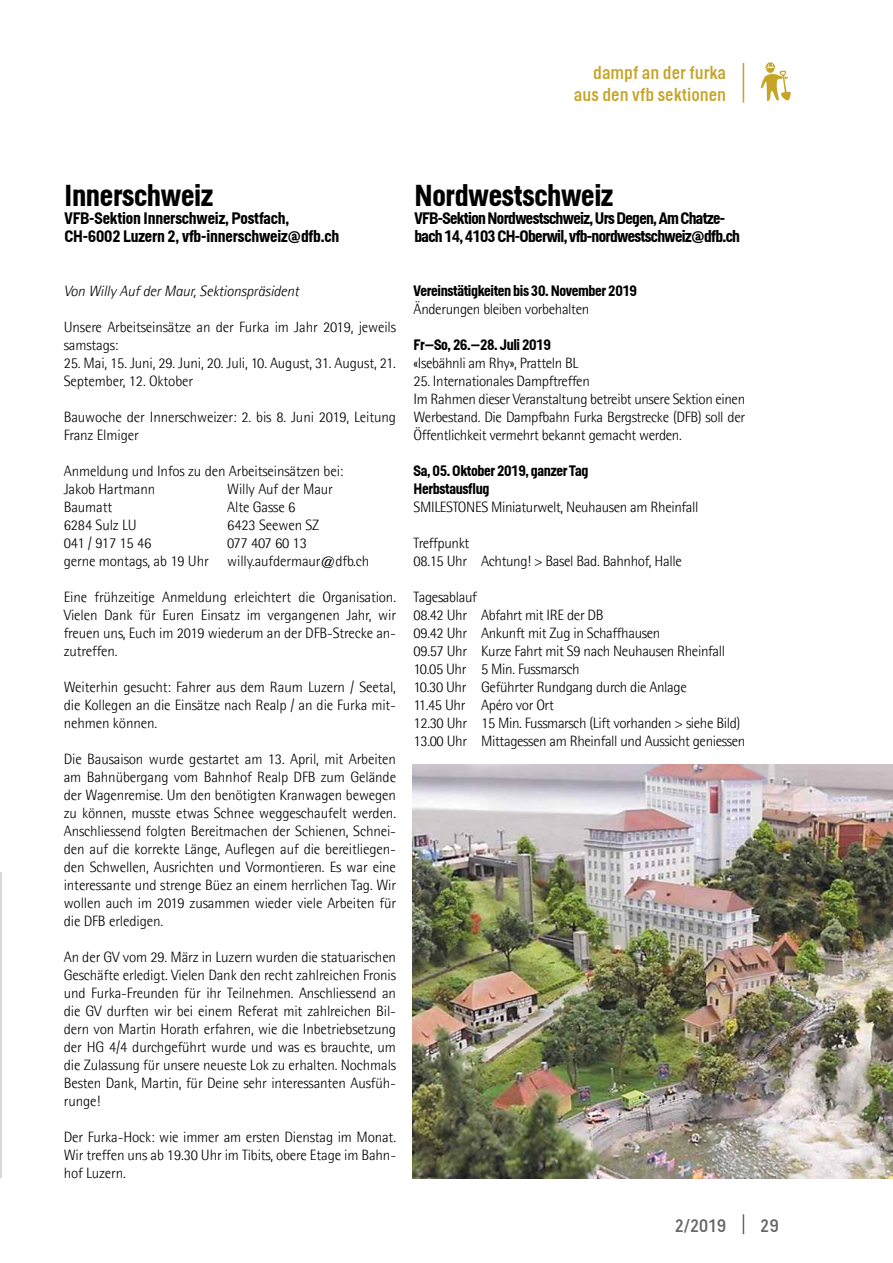
<style>
.page{position:relative;width:893px;height:1263px;background:#fff}
.page>*{position:absolute;margin:0;border:0;box-sizing:border-box;transform-origin:0 0}
.t1{font:700 30px "Helsinki";letter-spacing:-.01em;color:#000}
.t2{font:18px/21.6px "Helsinki";color:#c5a428;text-align:right}
.t3{font:18px "Helsinki";color:#000}
.t4{font:700 16.5px/18px "Helsinki";letter-spacing:-.04em;color:#000}
.t5{font:700 16.5px/18px "Helsinki";letter-spacing:-.01em;color:#000}
.t6{font:300 15px/18px "Agfa Rotis Semisans";letter-spacing:-.025em;color:#000}
.t7{font:700 15px/18px "Helsinki";letter-spacing:-.025em;color:#000}
.t8{font:italic 300 15px "Agfa Rotis Semisans";letter-spacing:-.01em;color:#000}
</style>
<div class="page">
<svg style="left:743px;top:1214px;width:1px;height:20px"></svg>
<hr style="left:743px;top:63px;width:1px;height:40px;background:#c5a428">
<svg style="left:760px;top:62px;width:31px;height:39px"></svg>
<hr style="left:0;top:872px;width:1px;height:306px;background:#dad9d9">
<img style="left:412px;top:764px;width:481px;height:414px">
<p class="t2" style="left:574px;top:61px;width:154px">dampf an der furka aus den vfb sektionen</p>
<h1 class="t1" style="left:65px;top:177px;width:150px">Innerschweiz</h1>
<p class="t5" style="left:65px;top:209px;width:276px">VFB-Sektion Innerschweiz, Postfach,<br>CH-6002 Luzern 2, vfb-innerschweiz@dfb.ch</p>
<p class="t8" style="left:64px;top:282px;width:237px">Von Willy Auf der Maur, Sektionspräsident</p>
<p class="t6" style="left:64px;top:318px;width:334px">Unsere Arbeitseinsätze an der Furka im Jahr 2019, jeweils samstags:</p>
<p class="t6" style="left:64px;top:354px;width:334px">25. Mai, 15. Juni, 29. Juni, 20. Juli, 10. August, 31. August, 21.<br>September, 12. Oktober</p>
<p class="t6" style="left:64px;top:408px;width:334px">Bauwoche der Innerschweizer: 2. bis 8. Juni 2019, Leitung<br>Franz Elmiger</p>
<p class="t6" style="left:64px;top:462px;width:281px">Anmeldung und Infos zu den Arbeitseinsätzen bei:<br>Jakob Hartmann</p>
<p class="t6" style="left:227px;top:480px;width:107px">Willy Auf der Maur</p>
<p class="t6" style="left:64px;top:498px;width:50px">Baumatt</p>
<p class="t6" style="left:227px;top:498px;width:70px">Alte Gasse 6</p>
<p class="t6" style="left:64px;top:516px;width:74px">6284 Sulz LU</p>
<p class="t6" style="left:227px;top:516px;width:94px">6423 Seewen SZ</p>
<p class="t6" style="left:64px;top:534px;width:89px">041 / 917 15 46</p>
<p class="t6" style="left:64px;top:534px;width:307px;text-indent:164px">077 407 60 13<br>gerne montags, ab 19 Uhr willy.aufdermaur@dfb.ch</p>
<p class="t6" style="left:64px;top:588px;width:334px;text-align:justify">Eine frühzeitige Anmeldung erleichtert die Organisation.<br>Vielen Dank für Euren Einsatz im vergangenen Jahr, wir freuen uns, Euch im 2019 wiederum an der DFB-Strecke an&shy;zutreffen.</p>
<p class="t6" style="left:64px;top:678px;width:334px;text-align:justify">Weiterhin gesucht: Fahrer aus dem Raum Luzern / Seetal, die Kollegen an die Einsätze nach Realp / an die Furka mit&shy;nehmen können.</p>
<p class="t6" style="left:64px;top:750px;width:334px;text-align:justify">Die Bausaison wurde gestartet am 13. April, mit Arbeiten am Bahnübergang vom Bahnhof Realp DFB zum Gelände der Wagenremise. Um den benötigten Kranwagen bewegen zu können, musste etwas Schnee weggeschaufelt werden.<br>Anschliessend folgten Bereitmachen der Schienen, Schnei&shy;den auf die korrekte Länge, Auflegen auf die bereitliegen&shy;den Schwellen, Ausrichten und Vormontieren. Es war eine interessante und strenge Büez an einem herrlichen Tag. Wir wollen auch im 2019 zusammen wieder viele Arbeiten für die DFB erledigen.</p>
<p class="t6" style="left:64px;top:948px;width:334px;text-align:justify">An der GV vom 29. März in Luzern wurden die statuarischen Geschäfte erledigt. Vielen Dank den recht zahlreichen Fronis und Furka-Freunden für ihr Teilnehmen. Anschliessend an die GV durften wir bei einem Referat mit zahlreichen Bil&shy;dern von Martin Horath erfahren, wie die Inbetriebsetzung der HG 4/4 durchgeführt wurde und was es brauchte, um die Zulassung für unsere neueste Lok zu erhalten. Nochmals Besten Dank, Martin, für Deine sehr interessanten Ausfüh&shy;runge!</p>
<p class="t6" style="left:64px;top:1128px;width:334px;text-align:justify">Der Furka-Hock: wie immer am ersten Dienstag im Monat.<br>Wir treffen uns ab 19.30 Uhr im Tibits, obere Etage im Bahn&shy;hof Luzern.</p>
<h1 class="t1" style="left:414px;top:177px;width:200px">Nordwestschweiz</h1>
<p class="t4" style="left:414px;top:209px;width:327px">VFB-Sektion Nordwestschweiz, Urs Degen, Am Chatze&shy;bach 14, 4103 CH-Oberwil, vfb-nordwestschweiz@dfb.ch</p>
<p class="t7" style="left:414px;top:281px;width:225px">Vereinstätigkeiten bis 30. November 2019</p>
<p class="t6" style="left:414px;top:300px;width:177px">Änderungen bleiben vorbehalten</p>
<p class="t7" style="left:414px;top:335px;width:139px">Fr–So, 26.–28. Juli 2019</p>
<p class="t6" style="left:414px;top:354px;width:166px">«Isebähnli am Rhy», Pratteln BL</p>
<p class="t6" style="left:414px;top:372px;width:333px">25. Internationales Dampftreffen<br>Im Rahmen dieser Veranstaltung betreibt unsere Sektion einen Werbestand. Die Dampfbahn Furka Bergstrecke (DFB) soll der Öffentlichkeit vermehrt bekannt gemacht werden.</p>
<p class="t7" style="left:414px;top:461px;width:176px">Sa, 05. Oktober 2019, ganzer Tag<br>Herbstausflug</p>
<p class="t6" style="left:414px;top:498px;width:286px">SMILESTONES Miniaturwelt, Neuhausen am Rheinfall</p>
<p class="t6" style="left:414px;top:534px;width:270px">Treffpunkt<br>08.15 Uhr Achtung! &gt; Basel Bad. Bahnhof, Halle</p>
<p class="t6" style="left:414px;top:588px;width:333px">Tagesablauf<br>08.42 Uhr Abfahrt mit IRE der DB<br>09.42 Uhr Ankunft mit Zug in Schaffhausen<br>09.57 Uhr Kurze Fahrt mit S9 nach Neuhausen Rheinfall 10.05 Uhr 5 Min. Fussmarsch<br>10.30 Uhr Geführter Rundgang durch die Anlage<br>11.45 Uhr Apéro vor Ort<br>12.30 Uhr 15 Min. Fussmarsch (Lift vorhanden &gt; siehe Bild)<br>13.00 Uhr Mittagessen am Rheinfall und Aussicht geniessen</p>
<p class="t3" style="left:674px;top:1215px;width:53px">2/2019</p>
<p class="t3" style="left:761px;top:1215px;width:19px">29</p>
</div>
